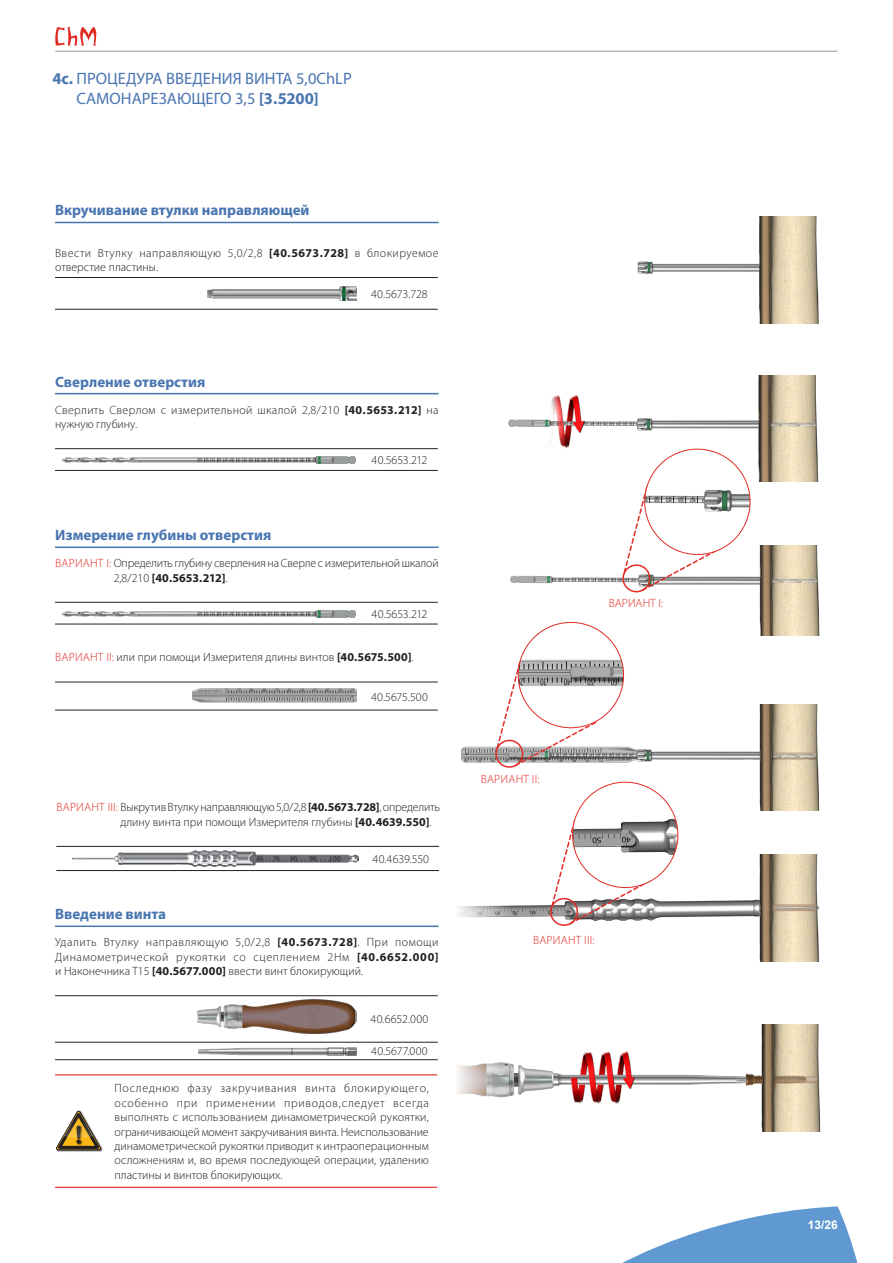
<style>
.page{position:relative;width:893px;height:1263px;background:#fff}
.page>*{position:absolute;margin:0;border:0;box-sizing:border-box;transform-origin:0 0}
.t1{font:16.5px/19.8px "Myriad Pro";color:#4975b1;text-align:center}
.t2{font:700 15px "Myriad Pro";color:#4975b1}
.t3{font:300 12px/14.4px "Myriad Pro";color:#231f20}
.t4{font:300 12px/14.4px "Myriad Pro";letter-spacing:.04em;color:#231f20}
.t5{font:300 12px/14.4px "Myriad Pro";letter-spacing:.025em;color:#231f20}
.t6{font:300 12px "Myriad Pro";letter-spacing:.02em;color:#e12c26}
.t7{font:300 12px "Myriad Pro";color:#e12c26}
.t8{font:700 12px "Arial";color:#fff}
.s1{font-weight:700}
.s2{color:#e12c26}
</style>
<div class="page">
<svg style="left:622px;top:1206px;width:236px;height:57px"></svg>
<svg style="left:55px;top:27px;width:41px;height:19px"></svg>
<hr style="left:55px;top:51px;width:783px;height:1px;background:#939598">
<img style="left:457px;top:1025px;width:364px;height:106px">
<img style="left:637px;top:217px;width:182px;height:106px">
<img style="left:508px;top:375px;width:311px;height:107px">
<img style="left:510px;top:546px;width:310px;height:90px">
<img style="left:380px;top:705px;width:440px;height:106px">
<img style="left:459px;top:855px;width:361px;height:106px">
<svg style="left:494px;top:616px;width:192px;height:311px"></svg>
<svg style="left:621px;top:441px;width:137px;height:152px"></svg>
<hr style="left:55px;top:222px;width:384px;height:1px;background:#4975b1">
<hr style="left:55px;top:277px;width:306px;height:1px;background:#231f20">
<hr style="left:361px;top:277px;width:77px;height:1px;background:#231f20">
<hr style="left:55px;top:309px;width:306px;height:1px;background:#231f20">
<hr style="left:361px;top:309px;width:77px;height:1px;background:#231f20">
<img style="left:208px;top:286px;width:149px;height:14px">
<hr style="left:55px;top:393px;width:384px;height:1px;background:#4975b1">
<hr style="left:55px;top:448px;width:306px;height:1px;background:#231f20">
<hr style="left:361px;top:448px;width:77px;height:1px;background:#231f20">
<hr style="left:55px;top:470px;width:306px;height:1px;background:#231f20">
<hr style="left:361px;top:470px;width:77px;height:1px;background:#231f20">
<img style="left:61px;top:456px;width:295px;height:8px">
<hr style="left:55px;top:546px;width:384px;height:2px;background:#4975b1">
<hr style="left:55px;top:602px;width:306px;height:1px;background:#231f20">
<hr style="left:361px;top:602px;width:77px;height:1px;background:#231f20">
<hr style="left:55px;top:624px;width:306px;height:1px;background:#231f20">
<hr style="left:361px;top:624px;width:77px;height:1px;background:#231f20">
<img style="left:61px;top:610px;width:295px;height:8px">
<hr style="left:55px;top:682px;width:306px;height:1px;background:#231f20">
<hr style="left:361px;top:682px;width:77px;height:1px;background:#231f20">
<hr style="left:55px;top:710px;width:306px;height:1px;background:#231f20">
<hr style="left:361px;top:710px;width:77px;height:1px;background:#231f20">
<img style="left:192px;top:688px;width:165px;height:15px">
<hr style="left:55px;top:925px;width:384px;height:2px;background:#4975b1">
<hr style="left:55px;top:995px;width:306px;height:1px;background:#231f20">
<hr style="left:361px;top:995px;width:77px;height:1px;background:#231f20">
<hr style="left:55px;top:1042px;width:306px;height:1px;background:#231f20">
<hr style="left:361px;top:1042px;width:77px;height:1px;background:#231f20">
<hr style="left:55px;top:1059px;width:306px;height:1px;background:#231f20">
<hr style="left:361px;top:1059px;width:77px;height:1px;background:#231f20">
<img style="left:198px;top:1000px;width:159px;height:33px">
<img style="left:199px;top:1047px;width:158px;height:8px">
<hr style="left:55px;top:1074px;width:60px;height:1px;background:#e12c26">
<hr style="left:115px;top:1074px;width:322px;height:1px;background:#e12c26">
<hr style="left:55px;top:1187px;width:60px;height:1px;background:#e12c26">
<hr style="left:115px;top:1187px;width:322px;height:1px;background:#e12c26">
<img style="left:57px;top:1151px;width:45px;height:1px">
<svg style="left:56px;top:1110px;width:47px;height:41px"></svg>
<hr style="left:56px;top:846px;width:306px;height:1px;background:#231f20">
<hr style="left:362px;top:846px;width:77px;height:1px;background:#231f20">
<hr style="left:56px;top:870px;width:306px;height:1px;background:#231f20">
<hr style="left:362px;top:870px;width:77px;height:1px;background:#231f20">
<img style="left:72px;top:851px;width:286px;height:15px">
<h1 class="t1" style="left:52px;top:68px;width:301px"><span class="s1">4c.</span> ПРОЦЕДУРА ВВЕДЕНИЯ ВИНТА 5,0ChLP<br>САМОНАРЕЗАЮЩЕГО 3,5 <span class="s1">[3.5200]</span></h1>
<p class="t2" style="left:55px;top:201px;width:256px">Вкручивание втулки направляющей</p>
<p class="t4" style="left:55px;top:246px;width:385px">Ввести Втулку направляющую 5,0/2,8 <span class="s1">[40.5673.728]</span> в блокируемое отверстие пластины.</p>
<p class="t3" style="left:371px;top:287px;width:58px">40.5673.728</p>
<p class="t2" style="left:55px;top:372px;width:152px">Сверление отверстия</p>
<p class="t5" style="left:55px;top:402px;width:385px">Сверлить Сверлом с измерительной шкалой 2,8/210 <span class="s1">[40.5653.212]</span> на нужную глубину.</p>
<p class="t3" style="left:372px;top:453px;width:57px">40.5653.212</p>
<p class="t2" style="left:55px;top:525px;width:218px">Измерение глубины отверстия</p>
<p class="t3" style="left:114px;top:556px;width:326px;text-indent:-58px"><span class="s2">ВАРИАНТ I:</span> Определить глубину сверления на Сверле с измерительной шкалой<br>2,8/210 <span class="s1">[40.5653.212]</span>.</p>
<p class="t3" style="left:372px;top:606px;width:57px">40.5653.212</p>
<p class="t3" style="left:55px;top:650px;width:360px"><span class="s2">ВАРИАНТ II:</span> или при помощи Измерителя длины винтов <span class="s1">[40.5675.500]</span>.</p>
<p class="t3" style="left:371px;top:689px;width:58px">40.5675.500</p>
<p class="t3" style="left:120px;top:800px;width:321px;text-indent:-64px"><span class="s2">ВАРИАНТ III:</span> Выкрутив Втулку направляющую 5,0/2,8 <span class="s1">[40.5673.728]</span>, определить длину винта при помощи Измерителя глубины <span class="s1">[40.4639.550]</span>.</p>
<p class="t3" style="left:373px;top:852px;width:58px">40.4639.550</p>
<p class="t2" style="left:55px;top:904px;width:113px">Введение винта</p>
<p class="t3" style="left:55px;top:935px;width:385px;text-align:justify">Удалить Втулку направляющую 5,0/2,8 <span class="s1">[40.5673.728]</span>. При помощи Динамометрической рукоятки со сцеплением 2Нм <span class="s1">[40.6652.000] </span>и Наконечника T15 <span class="s1">[40.5677.000]</span> ввести винт блокирующий.</p>
<p class="t3" style="left:371px;top:1012px;width:59px">40.6652.000</p>
<p class="t3" style="left:371px;top:1044px;width:58px">40.5677.000</p>
<p class="t3" style="left:115px;top:1081px;width:316px;text-align:justify">Последнюю фазу закручивания винта блокирующего, особенно при применении приводов,следует всегда выполнять с использованием динамометрической рукоятки, ограничивающей момент закручивания винта. Неиспользование динамометрической рукоятки приводит к интраоперационным осложнениям и, во время последующей операции, удалению пластины и винтов блокирующих.</p>
<p class="t7" style="left:609px;top:596px;width:56px">ВАРИАНТ I:</p>
<p class="t6" style="left:481px;top:772px;width:60px">ВАРИАНТ II:</p>
<p class="t6" style="left:533px;top:933px;width:63px">ВАРИАНТ III:</p>
<p class="t8" style="left:808px;top:1216px;width:32px">13/26</p>
</div>
